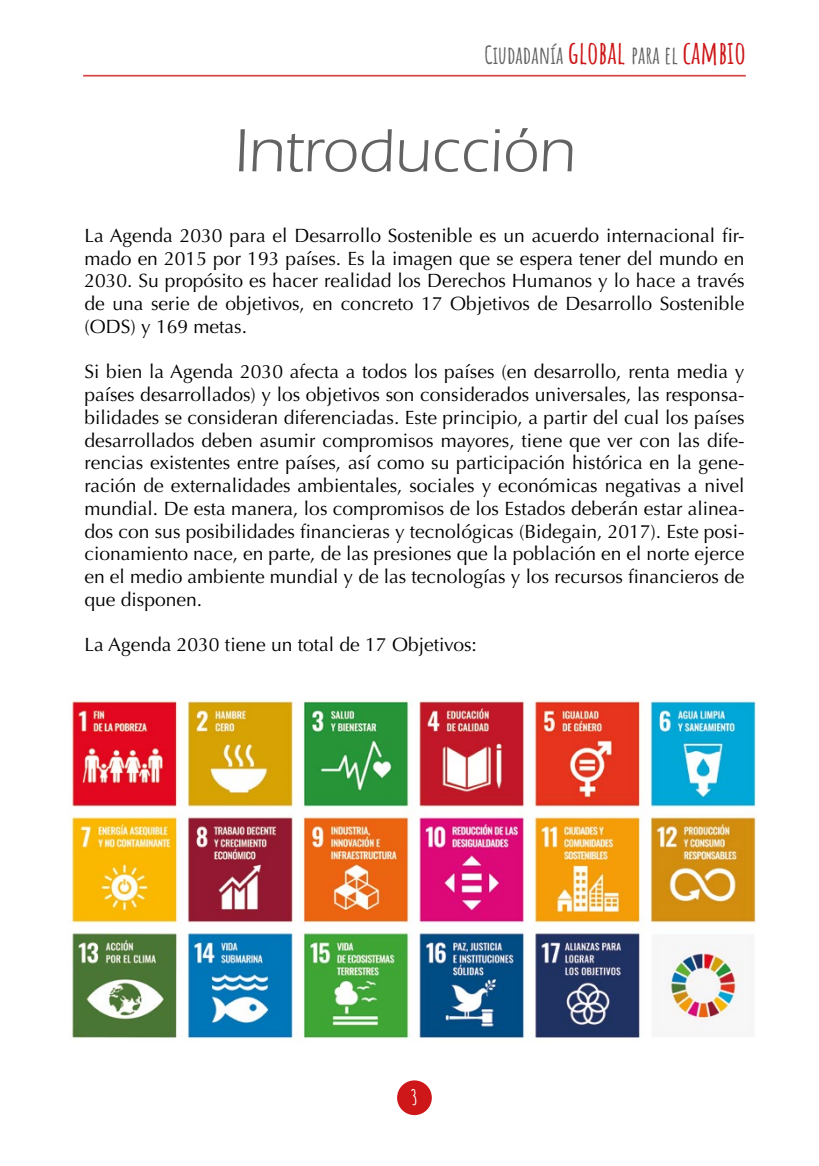
<style>
.page{position:relative;width:819px;height:1166px;background:#fff}
.page>*{position:absolute;margin:0;border:0;box-sizing:border-box;transform-origin:0 0}
.Capítulo{font:63px "Itc Eras";color:#646363}
.t1{font:700 24.5px "Amatic SC";color:#646363}
.t2{font:700 21px "Amatic SC";color:#fff}
.cpo_texto{font:19.25px/22.8px "Optima";color:#000;text-align:justify}
.s1{font-size:31.5px;color:#cd1719}
</style>
<div class="page">
<div style="left:397px;top:1080px;width:35px;height:35px;background:#cd1719;border-radius:50%"></div>
<hr style="left:83px;top:75px;width:662px;height:2px;background:#cd1719">
<img style="left:71px;top:700px;width:685px;height:339px">
<p class="t1" style="left:484px;top:36px;width:263px">CIUDADANÍA <span class="s1">GLOBAL</span> PARA EL <span class="s1">CAMBIO</span></p>
<p class="Capítulo" style="left:234px;top:116px;width:342px">Introducción</p>
<p class="cpo_texto" style="left:84px;top:224px;width:661px">La Agenda 2030 para el Desarrollo Sostenible es un acuerdo internacional fir&shy;mado en 2015 por 193 países. Es la imagen que se espera tener del mundo en 2030. Su propósito es hacer realidad los Derechos Humanos y lo hace a través de una serie de objetivos, en concreto 17 Objetivos de Desarrollo Sostenible (ODS) y 169 metas.</p>
<p class="cpo_texto" style="left:84px;top:361px;width:661px">Si bien la Agenda 2030 afecta a todos los países (en desarrollo, renta media y países desarrollados) y los objetivos son considerados universales, las responsa&shy;bilidades se consideran diferenciadas. Este principio, a partir del cual los países desarrollados deben asumir compromisos mayores, tiene que ver con las dife&shy;rencias existentes entre países, así como su participación histórica en la gene&shy;ración de externalidades ambientales, sociales y económicas negativas a nivel mundial. De esta manera, los compromisos de los Estados deberán estar alinea&shy;dos con sus posibilidades financieras y tecnológicas (Bidegain, 2017). Este posi&shy;cionamiento nace, en parte, de las presiones que la población en el norte ejerce en el medio ambiente mundial y de las tecnologías y los recursos financieros de que disponen.</p>
<p class="cpo_texto" style="left:84px;top:634px;width:394px">La Agenda 2030 tiene un total de 17 Objetivos:</p>
<p class="t2" style="left:411px;top:1081px;width:9px">3</p>
</div>
